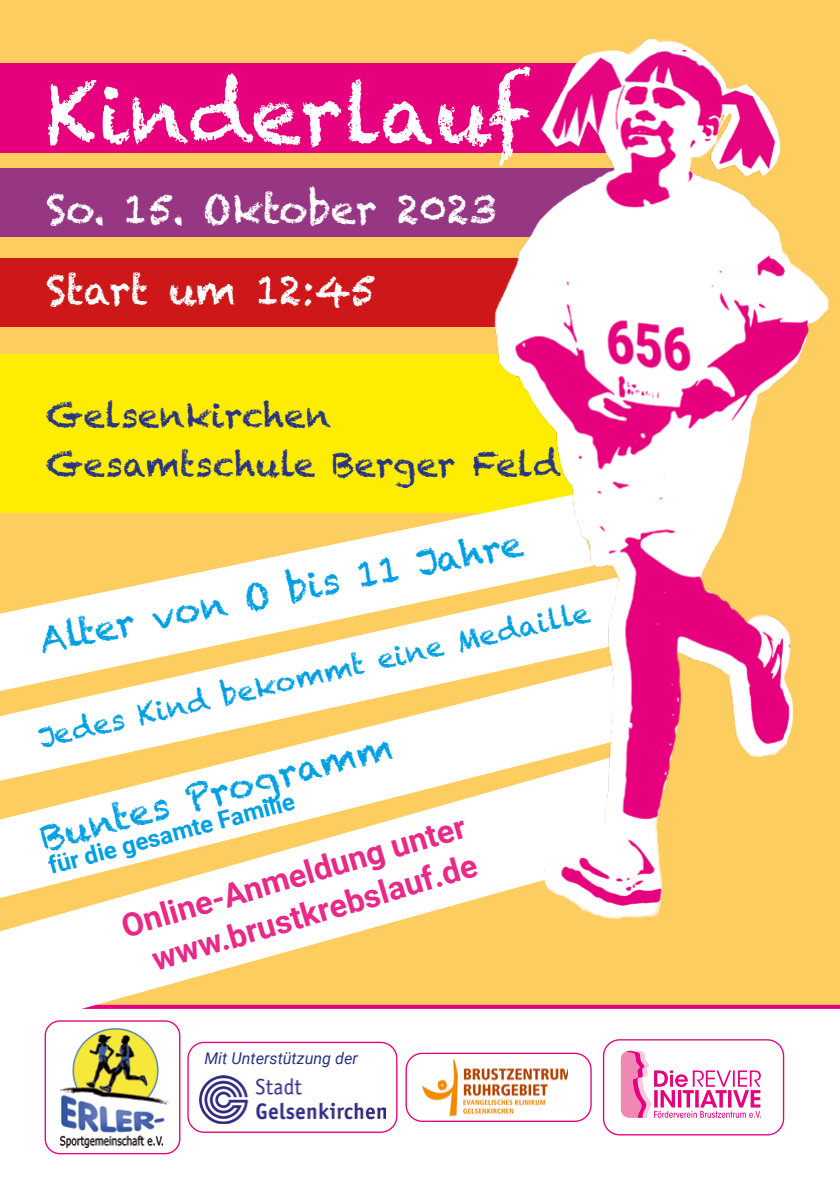
<style>
.page{position:relative;width:840px;height:1191px;background:#fff}
.page>*{position:absolute;margin:0;border:0;box-sizing:border-box;transform-origin:0 0}
.t1{font:80px "Chalkduster";color:#fff}
.t2{font:40px/81px "Chalkduster";color:#fff}
.t3{font:36px "Chalkduster";color:#009fe3}
.t4{font:34px/48.6px "Chalkduster";color:#283583}
.t5{font:700 32.4px/40.4px "Roboto";color:#e82987;text-align:right}
.t6{font:28px "Chalkduster";color:#009fe3}
.t7{font:700 24px "Roboto";color:#009fe3}
.t8{font:italic 16.2px "Roboto";color:#283583}
</style>
<div class="page">
<div style="left:0;top:0;width:839px;height:1169px;background:#fdcd60"></div>
<div style="left:0;top:63px;width:646px;height:89px;background:#e6007d"></div>
<div style="left:0;top:168px;width:636px;height:69px;background:#973683"></div>
<div style="left:0;top:257px;width:634px;height:69px;background:#cd1719"></div>
<div style="left:0;top:354px;width:625px;height:158px;background:#ffed00"></div>
<svg style="left:0;top:512px;width:339px;height:65px"></svg>
<svg style="left:0;top:577px;width:339px;height:180px;fill:#fff"></svg>
<div style="left:0;top:1004px;width:839px;height:165px;background:#fff"></div>
<svg style="left:0;top:757px;width:636px;height:274px;fill:#fff"></svg>
<div style="left:602px;top:1039px;width:181px;height:96px;border:1px solid #e6007d;border-radius:16px"></div>
<svg style="left:620px;top:1050px;width:140px;height:67px;background:#f7b6d8"></svg>
<div style="left:188px;top:1042px;width:208px;height:90px;background:#fff;border-radius:16px"></div>
<div style="left:187px;top:1041px;width:210px;height:91px;border:1px solid #e6007d;border-radius:16px"></div>
<img style="left:199px;top:1075px;width:186px;height:48px">
<div style="left:405px;top:1052px;width:186px;height:70px;border:1px solid #e6007d;border-radius:16px"></div>
<img style="left:417px;top:1055px;width:150px;height:63px">
<div style="left:45px;top:1020px;width:135px;height:134px;border:1px solid #e6007d;border-radius:15px"></div>
<img style="left:56px;top:1026px;width:113px;height:122px">
<img style="left:339px;top:38px;width:490px;height:915px">
<h1 class="t1" style="left:46px;top:68px;width:485px">Kinderlauf</h1>
<p class="t2" style="left:46px;top:169px;width:452px">So. 15. Oktober 2023<br>Start um 12:45</p>
<p class="t4" style="left:46px;top:391px;width:515px">Gelsenkirchen<br>Gesamtschule Berger Feld</p>
<p class="t3" style="left:35px;top:617px;width:493px;rotate:-11deg">Alter von O bis 11 Jahre</p>
<p class="t6" style="left:36px;top:722px;width:565px;rotate:-13deg">Jedes Kind bekommt eine Medaille</p>
<p class="t3" style="left:36px;top:818px;width:363px;rotate:-15deg">Buntes Programm</p>
<p class="t7" style="left:44px;top:849px;width:255px;rotate:-15deg">für die gesamte Familie</p>
<p class="t5" style="left:116px;top:904px;width:359px;rotate:-16deg">Online-Anmeldung unter www.brustkrebslauf.de</p>
<p class="t8" style="left:204px;top:1047px;width:155px">Mit Unterstützung der</p>
</div>
